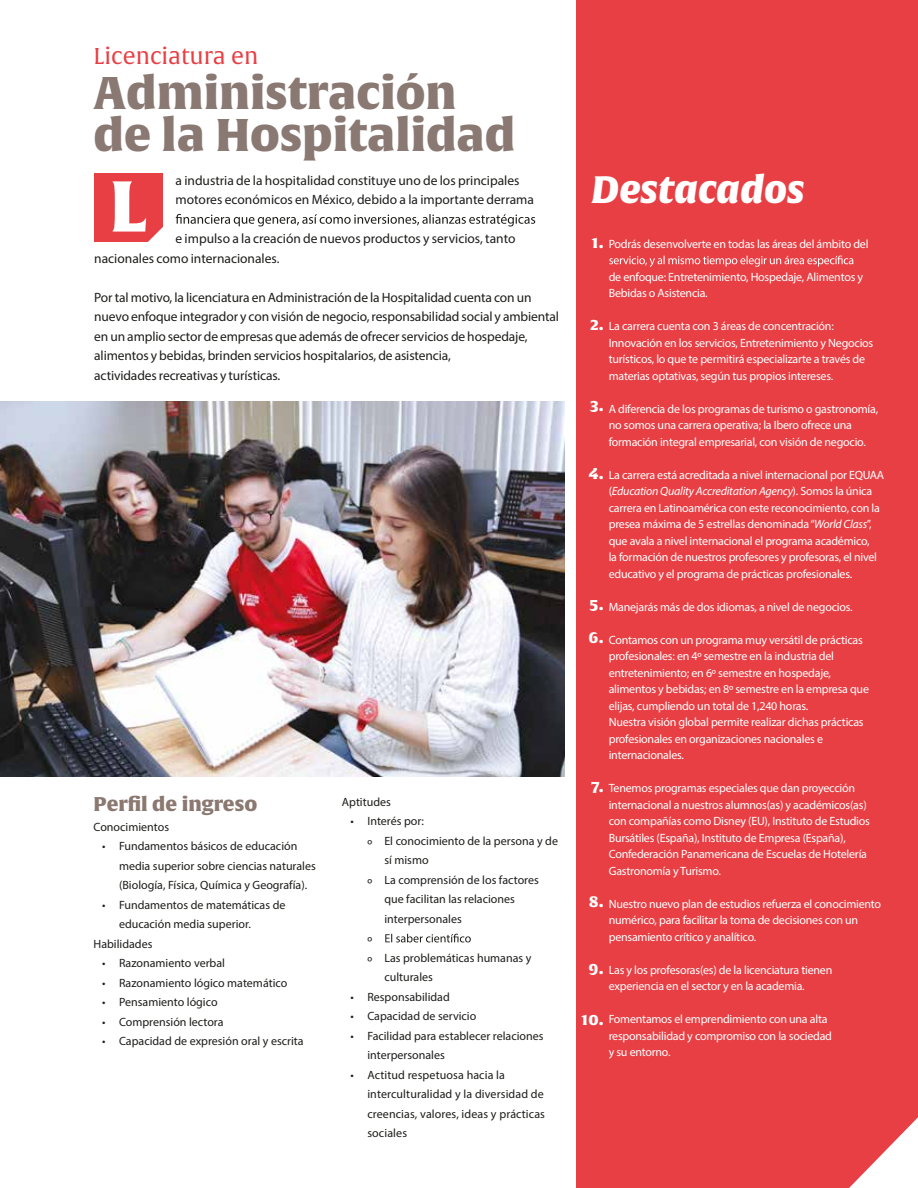
<style>
.page{position:relative;width:918px;height:1188px;background:#fff}
.page>*{position:absolute;margin:0;border:0;box-sizing:border-box;transform-origin:0 0}
.t1{font:70.5px "Alverata Bl";color:#fff}
.t2{font:45px/42px "Alverata Bl";color:#8a7872}
.t3{font:italic 37.5px "Alverata Bl";color:#fff}
.t4{font:22.5px "Alverata";color:#e83f44}
.t5{font:19.5px "Alverata Bl";color:#8a7871}
.t6{font:15px "Alverata Bl";color:#fff}
.t7{font:13.5px/19.5px "Myriad Pro";letter-spacing:-.01em;color:#1d1d1b}
.t8{font:12px/16.5px "Myriad Pro";letter-spacing:-.02em;color:#fff}
.t9{font:12px/19.5px "Myriad Pro";color:#1d1d1b}
.s1{font-size:13.5px}
.s2{font-style:italic}
</style>
<div class="page">
<div style="left:577px;top:0;width:341px;height:1188px;background:#e83f44"></div>
<svg style="left:849px;top:1117px;width:69px;height:71px"></svg>
<svg style="left:176px;top:214px;width:359px;height:12px"></svg>
<svg style="left:609px;top:256px;width:244px;height:11px"></svg>
<img style="left:0;top:401px;width:564px;height:376px">
<svg style="left:385px;top:934px;width:86px;height:8px"></svg>
<div style="left:94px;top:173px;width:69px;height:69px;background:#e83f44"></div>
<svg style="left:148px;top:227px;width:15px;height:15px"></svg>
<h3 class="t4" style="left:94px;top:43px;width:166px">Licenciatura en</h3>
<h2 class="t2" style="left:94px;top:73px;width:424px">Administración de la Hospitalidad</h2>
<p class="t7" style="left:176px;top:170px;width:360px">a industria de la hospitalidad constituye uno de los principales motores económicos en México, debido a la importante derrama</p>
<p class="t7" style="left:94px;top:229px;width:423px;text-indent:81px">e impulso a la creación de nuevos productos y servicios, tanto nacionales como internacionales.</p>
<p class="t7" style="left:94px;top:287px;width:466px">Por tal motivo, la licenciatura en Administración de la Hospitalidad cuenta con un nuevo enfoque integrador y con visión de negocio, responsabilidad social y ambiental en un amplio sector de empresas que además de ofrecer servicios de hospedaje, alimentos y bebidas, brinden servicios hospitalarios, de asistencia,<br>actividades recreativas y turísticas.</p>
<h1 class="t1" style="left:109px;top:162px;width:40px">L</h1>
<h3 class="t5" style="left:94px;top:792px;width:165px">Perfil de ingreso</h3>
<p class="t9" style="left:94px;top:817px;width:77px">Conocimientos</p>
<p class="t9" style="left:119px;top:836px;width:198px;text-indent:-17px">• Fundamentos básicos de educación media superior sobre ciencias naturales (Biología, Física, Química y Geografía).</p>
<p class="t9" style="left:102px;top:895px;width:185px">• Fundamentos de matemáticas de</p>
<p class="t9" style="left:119px;top:914px;width:133px">educación media superior.</p>
<p class="t9" style="left:94px;top:934px;width:60px">Habilidades</p>
<p class="t9" style="left:102px;top:953px;width:125px">• Razonamiento verbal</p>
<p class="t9" style="left:102px;top:973px;width:187px">• Razonamiento lógico matemático</p>
<p class="t9" style="left:102px;top:992px;width:117px">• Pensamiento lógico</p>
<p class="t9" style="left:102px;top:1012px;width:123px">• Comprensión lectora</p>
<p class="t9" style="left:102px;top:1031px;width:203px">• Capacidad de expresión oral y escrita</p>
<p class="t9" style="left:342px;top:792px;width:51px">Aptitudes</p>
<p class="t9" style="left:350px;top:811px;width:75px">• Interés por:</p>
<p class="t9" style="left:367px;top:831px;width:192px"><span class="s1">º</span> El conocimiento de la persona y de</p>
<p class="t9" style="left:384px;top:850px;width:46px">sí mismo</p>
<p class="t9" style="left:367px;top:870px;width:173px"><span class="s1">º</span> La comprensión de los factores</p>
<p class="t9" style="left:384px;top:889px;width:132px">que facilitan las relaciones</p>
<p class="t9" style="left:384px;top:909px;width:79px">interpersonales</p>
<p class="t7" style="left:367px;top:931px;width:6px">º</p>
<p class="t9" style="left:384px;top:948px;width:149px;text-indent:-17px"><span class="s1">º</span> Las problemáticas humanas y culturales</p>
<p class="t9" style="left:350px;top:987px;width:101px">• Responsabilidad</p>
<p class="t9" style="left:350px;top:1006px;width:127px">• Capacidad de servicio</p>
<p class="t9" style="left:367px;top:1026px;width:178px;text-indent:-17px">• Facilidad para establecer relaciones interpersonales</p>
<p class="t9" style="left:367px;top:1065px;width:179px;text-indent:-17px">• Actitud respetuosa hacia la interculturalidad y la diversidad de creencias, valores, ideas y prácticas sociales</p>
<h3 class="t3" style="left:592px;top:165px;width:214px">Destacados</h3>
<p class="t6" style="left:592px;top:234px;width:14px">1.</p>
<p class="t8" style="left:609px;top:235px;width:261px">Podrás desenvolverte en todas las áreas del ámbito del</p>
<p class="t8" style="left:609px;top:268px;width:256px">de enfoque: Entretenimiento, Hospedaje, Alimentos y<br>Bebidas o Asistencia.</p>
<p class="t8" style="left:609px;top:318px;width:266px">La carrera cuenta con 3 áreas de concentración:<br>Innovación en los servicios, Entretenimiento y Negocios turísticos, lo que te permitirá especializarte a través de materias optativas, según tus propios intereses.</p>
<p class="t8" style="left:609px;top:400px;width:271px">A diferencia de los programas de turismo o gastronomía, no somos una carrera operativa; la Ibero ofrece una formación integral empresarial, con visión de negocio.</p>
<p class="t8" style="left:609px;top:466px;width:277px">La carrera está acreditada a nivel internacional por EQUAA (<span class="s2">Education Quality Accreditation Agency</span>). Somos la única carrera en Latinoamérica con este reconocimiento, con la presea máxima de 5 estrellas denominada“<span class="s2">World Class</span>”, que avala a nivel internacional el programa académico,<br>la formación de nuestros profesores y profesoras, el nivel educativo y el programa de prácticas profesionales.</p>
<p class="t8" style="left:609px;top:598px;width:245px">Manejarás más de dos idiomas, a nivel de negocios.</p>
<p class="t8" style="left:609px;top:631px;width:262px">Contamos con un programa muy versátil de prácticas profesionales: en 4º semestre en la industria del entretenimiento; en 6º semestre en hospedaje, alimentos y bebidas; en 8º semestre en la empresa que elijas, cumpliendo un total de 1,240 horas.<br>Nuestra visión global permite realizar dichas prácticas profesionales en organizaciones nacionales e internacionales.</p>
<p class="t8" style="left:609px;top:780px;width:263px">Tenemos programas especiales que dan proyección internacional a nuestros alumnos(as) y académicos(as) con compañías como Disney (EU), Instituto de Estudios Bursátiles (España), Instituto de Empresa (España), Confederación Panamericana de Escuelas de Hotelería Gastronomía y Turismo.</p>
<p class="t8" style="left:609px;top:895px;width:274px">Nuestro nuevo plan de estudios refuerza el conocimiento numérico, para facilitar la toma de decisiones con un pensamiento crítico y analítico.</p>
<p class="t8" style="left:609px;top:961px;width:225px">Las y los profesoras(es) de la licenciatura tienen experiencia en el sector y en la academia.</p>
<p class="t8" style="left:609px;top:1011px;width:225px">Fomentamos el emprendimiento con una alta responsabilidad y compromiso con la sociedad y su entorno.</p>
<p class="t6" style="left:590px;top:315px;width:15px">2.</p>
<p class="t6" style="left:590px;top:397px;width:15px">3.</p>
<p class="t6" style="left:588px;top:464px;width:17px">4.</p>
<p class="t6" style="left:590px;top:595px;width:15px">5.</p>
<p class="t6" style="left:589px;top:628px;width:17px">6.</p>
<p class="t6" style="left:591px;top:777px;width:14px">7.</p>
<p class="t6" style="left:589px;top:892px;width:16px">8.</p>
<p class="t6" style="left:589px;top:959px;width:17px">9.</p>
<p class="t6" style="left:581px;top:1010px;width:24px">10.</p>
</div>
